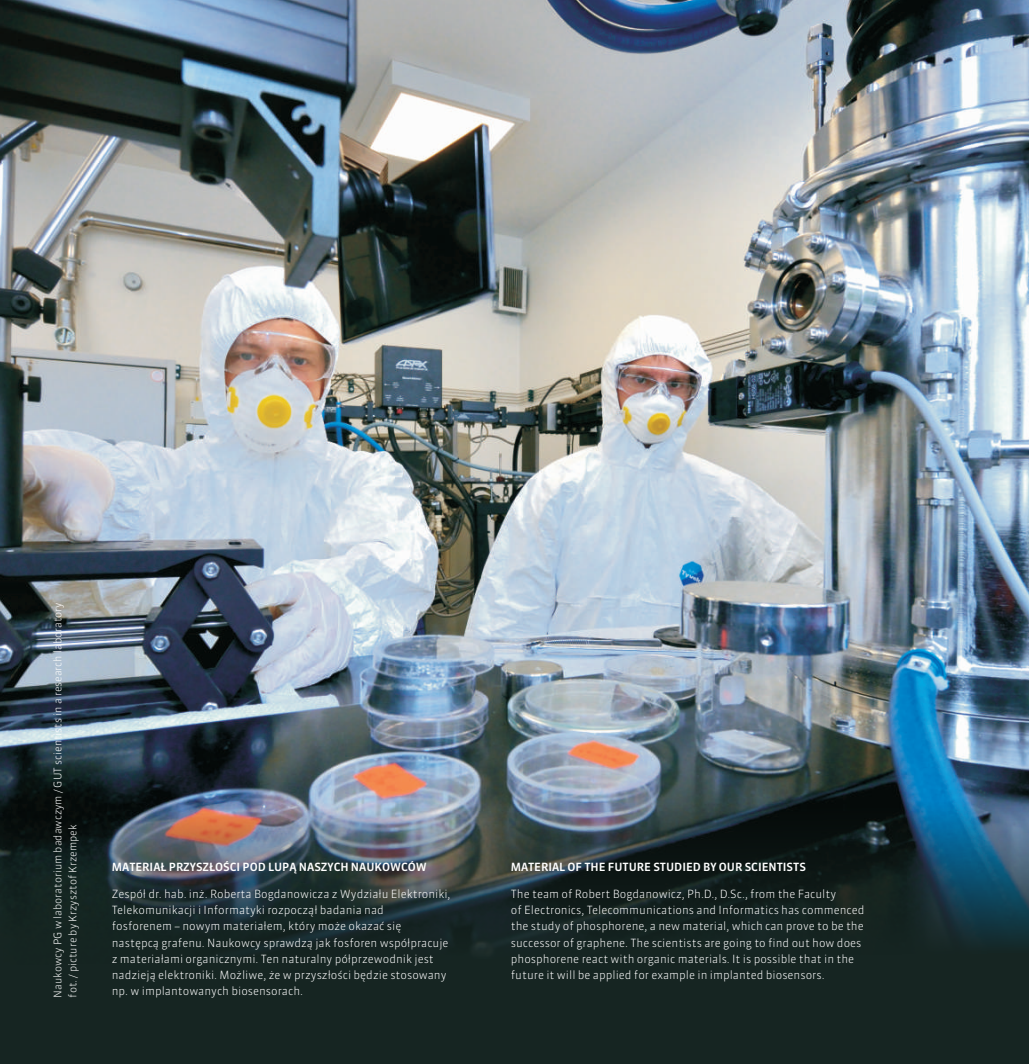
<style>
.page{position:relative;width:1029px;height:1064px;background:#fff}
.page>*{position:absolute;margin:0;border:0;box-sizing:border-box;transform-origin:0 0}
.t1{font:300 11.25px/16px "Sanuk Pro";color:#fff}
.t2{font:11.25px "Sanuk Pro";color:#fff}
.t3{font:300 10.5px/15px "Sanuk Pro";color:#fff}
</style>
<div class="page">
<img style="left:0;top:0;width:1028px;height:775px">
<img style="left:0;top:775px;width:1028px;height:289px">
<p class="t3" style="left:51px;top:997px;width:397px;rotate:-90deg">Naukowcy PG w laboratorium badawczym / GUT scientists in a research laboratory fot. / picture by Krzysztof Krzempek</p>
<p class="t2" style="left:112px;top:862px;width:316px">MATERIAŁ PRZYSZŁOŚCI POD LUPĄ NASZYCH NAUKOWCÓW</p>
<p class="t1" style="left:112px;top:887px;width:340px">Zespół dr. hab. inż. Roberta Bogdanowicza z Wydziału Elektroniki, Telekomunikacji i Informatyki rozpoczął badania nad<br>fosforenem – nowym materiałem, który może okazać się następcą grafenu. Naukowcy sprawdzą jak fosforen współpracuje z materiałami organicznymi. Ten naturalny półprzewodnik jest nadzieją elektroniki. Możliwe, że w przyszłości będzie stosowany np. w implantowanych biosensorach.</p>
<p class="t2" style="left:510px;top:862px;width:296px">MATERIAL OF THE FUTURE STUDIED BY OUR SCIENTISTS</p>
<p class="t1" style="left:510px;top:887px;width:355px">The team of Robert Bogdanowicz, Ph.D., D.Sc., from the Faculty<br>of Electronics, Telecommunications and Informatics has commenced the study of phosphorene, a new material, which can prove to be the successor of graphene. The scientists are going to find out how does phosphorene react with organic materials. It is possible that in the future it will be applied for example in implanted biosensors.</p>
</div>
